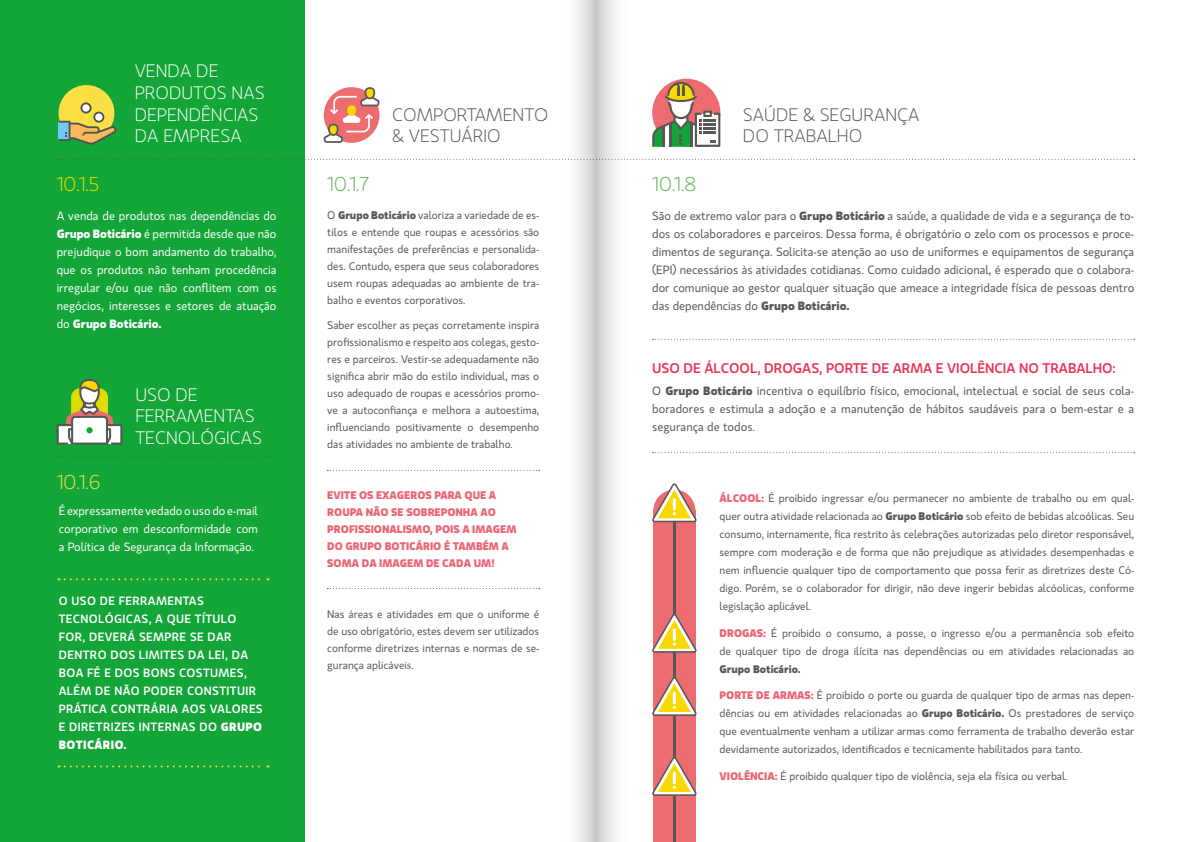
<style>
.page{position:relative;width:1191px;height:842px;background:#fff}
.page>*{position:absolute;margin:0;border:0;box-sizing:border-box;transform-origin:0 0}
.t1{font:300 20px "Gloriola Std";color:#65b65a}
.t2{font:300 20px "Gloriola Std";color:#dedc00}
.t3{font:300 20px "Gloriola Std";color:#e6e24a}
.t4{font:300 18px/21.6px "Gloriola Std";color:#fff}
.t5{font:300 18px/21.6px "Gloriola Std";color:#575756}
.t6{font:500 14px "Gloriola Std";color:#e83458}
.t7{font:12px/18px "Gloriola Std";color:#575756;text-align:justify}
.t8{font:12px/18px "Gloriola Std";color:#fff;text-align:justify}
.t9{font:500 12px/18px "Gloriola Std";letter-spacing:.03em;color:#fff}
.t10{font:11px/17px "Gloriola Std";color:#575756;text-align:justify}
.t11{font:700 11px/17px "Gloriola Std";color:#ec6775}
.t12{font:700 11px "Gloriola Std";color:#575756}
.s1{font-weight:700}
.s2{font-family:"Minion Pro";font-size:12px;color:#585756}
.s3{font-weight:700;color:#ec6775}
</style>
<div class="page">
<div style="left:0;top:0;width:305px;height:842px;background:#13a538"></div>
<svg style="left:652px;top:339px;width:482px;height:1px"></svg>
<svg style="left:652px;top:452px;width:482px;height:1px"></svg>
<svg style="left:652px;top:82px;width:68px;height:65px"></svg>
<div style="left:653px;top:511px;width:42px;height:331px;background:#ed6c70"></div>
<svg style="left:653px;top:490px;width:42px;height:41px"></svg>
<hr style="left:673px;top:505px;width:2px;height:337px;background:#575756">
<svg style="left:652px;top:614px;width:44px;height:39px"></svg>
<svg style="left:652px;top:677px;width:44px;height:39px"></svg>
<svg style="left:652px;top:757px;width:44px;height:39px"></svg>
<svg style="left:652px;top:483px;width:44px;height:39px"></svg>
<svg style="left:57px;top:159px;width:1077px;height:1px"></svg>
<svg style="left:57px;top:456px;width:214px;height:1px"></svg>
<svg style="left:59px;top:578px;width:209px;height:2px"></svg>
<svg style="left:59px;top:765px;width:209px;height:2px"></svg>
<svg style="left:57px;top:379px;width:65px;height:66px"></svg>
<div style="left:86px;top:427px;width:7px;height:6px;background:#13a538;border-radius:50%"></div>
<div style="left:58px;top:85px;width:56px;height:56px;background:#fbe045;border-radius:50%"></div>
<svg style="left:58px;top:102px;width:58px;height:43px"></svg>
<svg style="left:324px;top:87px;width:55px;height:56px"></svg>
<svg style="left:327px;top:470px;width:213px;height:1px"></svg>
<svg style="left:327px;top:588px;width:213px;height:1px"></svg>
<h1 class="t2" style="left:57px;top:171px;width:44px">10.1.5</h1>
<h2 class="t4" style="left:135px;top:60px;width:131px">VENDA DE<br>PRODUTOS NAS<br>DEPENDÊNCIAS<br>DA EMPRESA</h2>
<p class="t8" style="left:57px;top:206px;width:221px">A venda de produtos nas dependências do <span class="s1">Grupo Boticário</span> é permitida desde que não prejudique o bom andamento do trabalho, que os produtos não tenham procedência irregular e/ou que não conflitem com os negócios, interesses e setores de atuação do <span class="s1">Grupo Boticário.</span></p>
<h1 class="t3" style="left:57px;top:468px;width:45px">10.1.6</h1>
<h2 class="t4" style="left:135px;top:383px;width:128px">USO DE<br>FERRAMENTAS<br>TECNOLÓGICAS</h2>
<p class="t8" style="left:59px;top:502px;width:201px">É expressamente vedado o uso do e-mail corporativo em desconformidade com a Política de Segurança da Informação.</p>
<p class="t9" style="left:59px;top:592px;width:205px">O USO DE FERRAMENTAS<br>TECNOLÓGICAS, A QUE TÍTULO<br>FOR, DEVERÁ SEMPRE SE DAR<br>DENTRO DOS LIMITES DA LEI, DA<br>BOA FÉ E DOS BONS COSTUMES,<br>ALÉM DE NÃO PODER CONSTITUIR<br>PRÁTICA CONTRÁRIA AOS VALORES<br>E DIRETRIZES INTERNAS DO <span class="s1">GRUPO<br>BOTICÁRIO.</span></p>
<h2 class="t5" style="left:392px;top:103px;width:157px">COMPORTAMENTO &amp; VESTUÁRIO</h2>
<h1 class="t1" style="left:327px;top:171px;width:43px">10.1.7</h1>
<p class="t10" style="left:327px;top:206px;width:213px">O <span class="s1">Grupo Boticário</span> valoriza a variedade de es&shy;tilos e entende que roupas e acessórios são manifestações de preferências e personalida&shy;des. Contudo, espera que seus colaboradores usem roupas adequadas ao ambiente de tra&shy;balho e eventos corporativos.</p>
<p class="t10" style="left:327px;top:317px;width:213px">Saber escolher as peças corretamente inspira profissionalismo e respeito aos colegas, gesto&shy;res e parceiros. Vestir-se adequadamente não significa abrir mão do estilo individual, mas o uso adequado de roupas e acessórios promo&shy;ve a autoconfiança e melhora a autoestima, influenciando positivamente o desempenho das atividades no ambiente de trabalho.</p>
<p class="t11" style="left:327px;top:486px;width:191px">EVITE OS EXAGEROS PARA QUE A<br>ROUPA NÃO SE SOBREPONHA AO<br>PROFISSIONALISMO, POIS A IMAGEM<br>DO GRUPO BOTICÁRIO É TAMBÉM A<br>SOMA DA IMAGEM DE CADA UM!</p>
<p class="t10" style="left:327px;top:606px;width:213px">Nas áreas e atividades em que o uniforme é de uso obrigatório, estes devem ser utilizados conforme diretrizes internas e normas de se&shy;gurança aplicávei<span class="s2">s.</span></p>
<h2 class="t5" style="left:743px;top:103px;width:178px">SAÚDE &amp; SEGURANÇA<br>DO TRABALHO</h2>
<h1 class="t1" style="left:652px;top:171px;width:45px">10.1.8</h1>
<p class="t7" style="left:652px;top:206px;width:483px">São de extremo valor para o <span class="s1">Grupo Boticário</span> a saúde, a qualidade de vida e a segurança de to&shy;dos os colaboradores e parceiros. Dessa forma, é obrigatório o zelo com os processos e proce&shy;dimentos de segurança. Solicita-se atenção ao uso de uniformes e equipamentos de segurança (EPI) necessários às atividades cotidianas. Como cuidado adicional, é esperado que o colabora&shy;dor comunique ao gestor qualquer situação que ameace a integridade física de pessoas dentro das dependências do <span class="s1">Grupo Boticário.</span></p>
<p class="t6" style="left:652px;top:358px;width:465px">USO DE ÁLCOOL, DROGAS, PORTE DE ARMA E VIOLÊNCIA NO TRABALHO:</p>
<p class="t7" style="left:652px;top:382px;width:483px">O <span class="s1">Grupo Boticário</span> incentiva o equilíbrio físico, emocional, intelectual e social de seus cola&shy;boradores e estimula a adoção e a manutenção de hábitos saudáveis para o bem-estar e a segurança de todos.</p>
<p class="t10" style="left:719px;top:489px;width:416px;line-height:18px"><span class="s3">ÁLCOOL:</span> É proibido ingressar e/ou permanecer no ambiente de trabalho ou em qual&shy;quer outra atividade relacionada ao <span class="s1">Grupo Boticário</span> sob efeito de bebidas alcoólicas. Seu consumo, internamente, fica restrito às celebrações autorizadas pelo diretor responsável, sempre com moderação e de forma que não prejudique as atividades desempenhadas e nem influencie qualquer tipo de comportamento que possa ferir as diretrizes deste Có&shy;digo. Porém, se o colaborador for dirigir, não deve ingerir bebidas alcóolicas, conforme legislação aplicável.</p>
<p class="t10" style="left:719px;top:624px;width:416px;line-height:18px"><span class="s3">DROGAS:</span> É proibido o consumo, a posse, o ingresso e/ou a permanência sob efeito de qualquer tipo de droga ilícita nas dependências ou em atividades relacionadas ao</p>
<p class="t12" style="left:719px;top:661px;width:83px">Grupo Boticário.</p>
<p class="t10" style="left:719px;top:686px;width:416px;line-height:18px"><span class="s3">PORTE DE ARMAS:</span> É proibido o porte ou guarda de qualquer tipo de armas nas depen&shy;dências ou em atividades relacionadas ao <span class="s1">Grupo Boticário.</span> Os prestadores de serviço que eventualmente venham a utilizar armas como ferramenta de trabalho deverão estar devidamente autorizados, identificados e tecnicamente habilitados para tanto.</p>
<p class="t10" style="left:719px;top:767px;width:349px"><span class="s3">VIOLÊNCIA:</span> É proibido qualquer tipo de violência, seja ela física ou verbal.</p>
</div>
